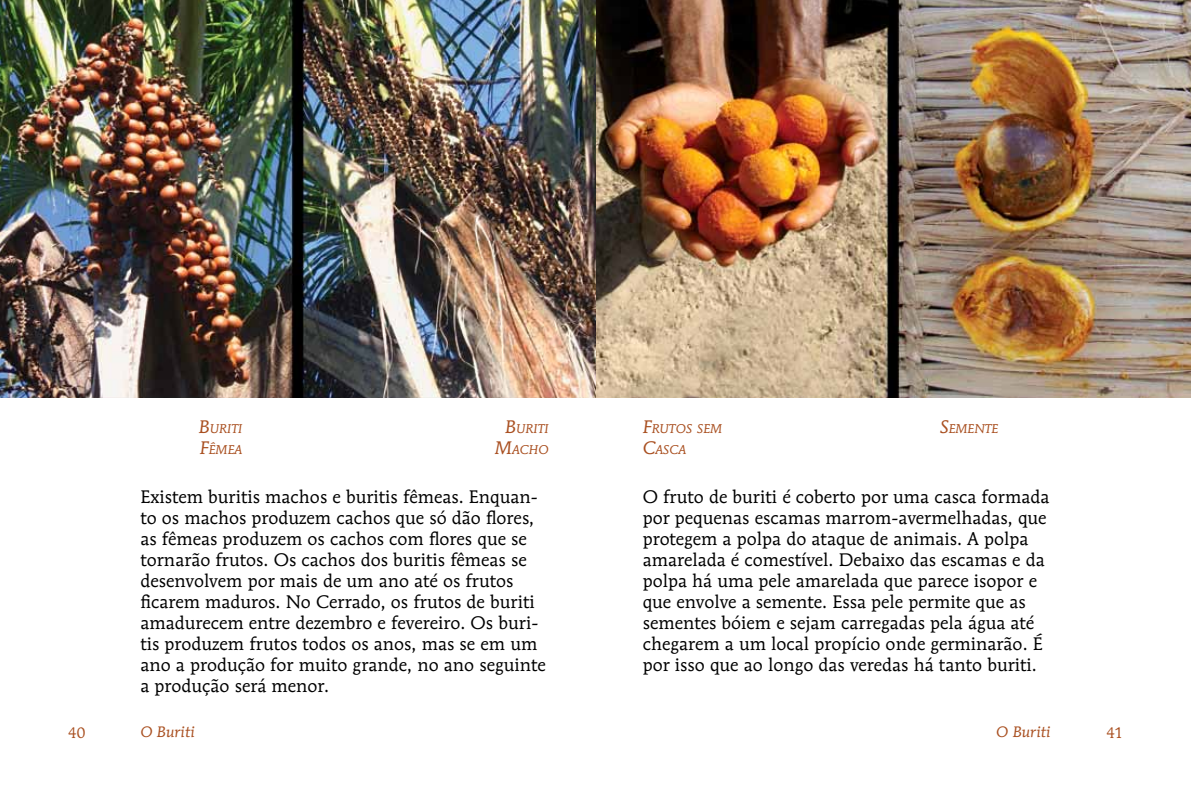
<style>
.page{position:relative;width:1191px;height:808px;background:#fff}
.page>*{position:absolute;margin:0;border:0;box-sizing:border-box;transform-origin:0 0}
.t1{font:18px/21px "Mendoza Roman Std";color:#000}
.t2{font:italic 15px "Mendoza Roman Std";color:#a95021}
.t3{font:15px "Mendoza Roman Std";color:#a95021}
.t4{font:italic 12.6px/21px "Mendoza Roman Std";color:#a95021}
.s1{font-size:18px}
</style>
<div class="page">
<img style="left:0;top:0;width:1191px;height:398px">
<p class="t4" style="left:199px;top:418px;width:27px"><span class="s1">B</span>URITI<br><span class="s1">F</span>ÊMEA</p>
<p class="t4" style="left:495px;top:418px;width:54px;text-indent:10px"><span class="s1">B</span>URITI<br><span class="s1">M</span>ACHO</p>
<p class="t4" style="left:642px;top:418px;width:18px"><span class="s1">F</span>RUTOS</p>
<p class="t4" style="left:697px;top:418px;width:10px">SEM</p>
<p class="t4" style="left:642px;top:439px;width:22px"><span class="s1">C</span>ASCA</p>
<p class="t4" style="left:940px;top:418px;width:18px"><span class="s1">S</span>EMENTE</p>
<p class="t1" style="left:140px;top:486px;width:407px">Existem buritis machos e buritis fêmeas. Enquan&shy;to os machos produzem cachos que só dão flores, as fêmeas produzem os cachos com flores que se tornarão frutos. Os cachos dos buritis fêmeas se desenvolvem por mais de um ano até os frutos ficarem maduros. No Cerrado, os frutos de buriti amadurecem entre dezembro e fevereiro. Os buri&shy;tis produzem frutos todos os anos, mas se em um ano a produção for muito grande, no ano seguinte a produção será menor.</p>
<p class="t2" style="left:140px;top:722px;width:56px">O Buriti</p>
<p class="t1" style="left:642px;top:486px;width:408px">O fruto de buriti é coberto por uma casca formada por pequenas escamas marrom-avermelhadas, que protegem a polpa do ataque de animais. A polpa amarelada é comestível. Debaixo das escamas e da polpa há uma pele amarelada que parece isopor e que envolve a semente. Essa pele permite que as sementes bóiem e sejam carregadas pela água até chegarem a um local propício onde germinarão. É por isso que ao longo das veredas há tanto buriti.</p>
<p class="t2" style="left:996px;top:722px;width:56px">O Buriti</p>
<p class="t3" style="left:68px;top:724px;width:19px">40</p>
<p class="t3" style="left:1106px;top:724px;width:18px">41</p>
</div>
